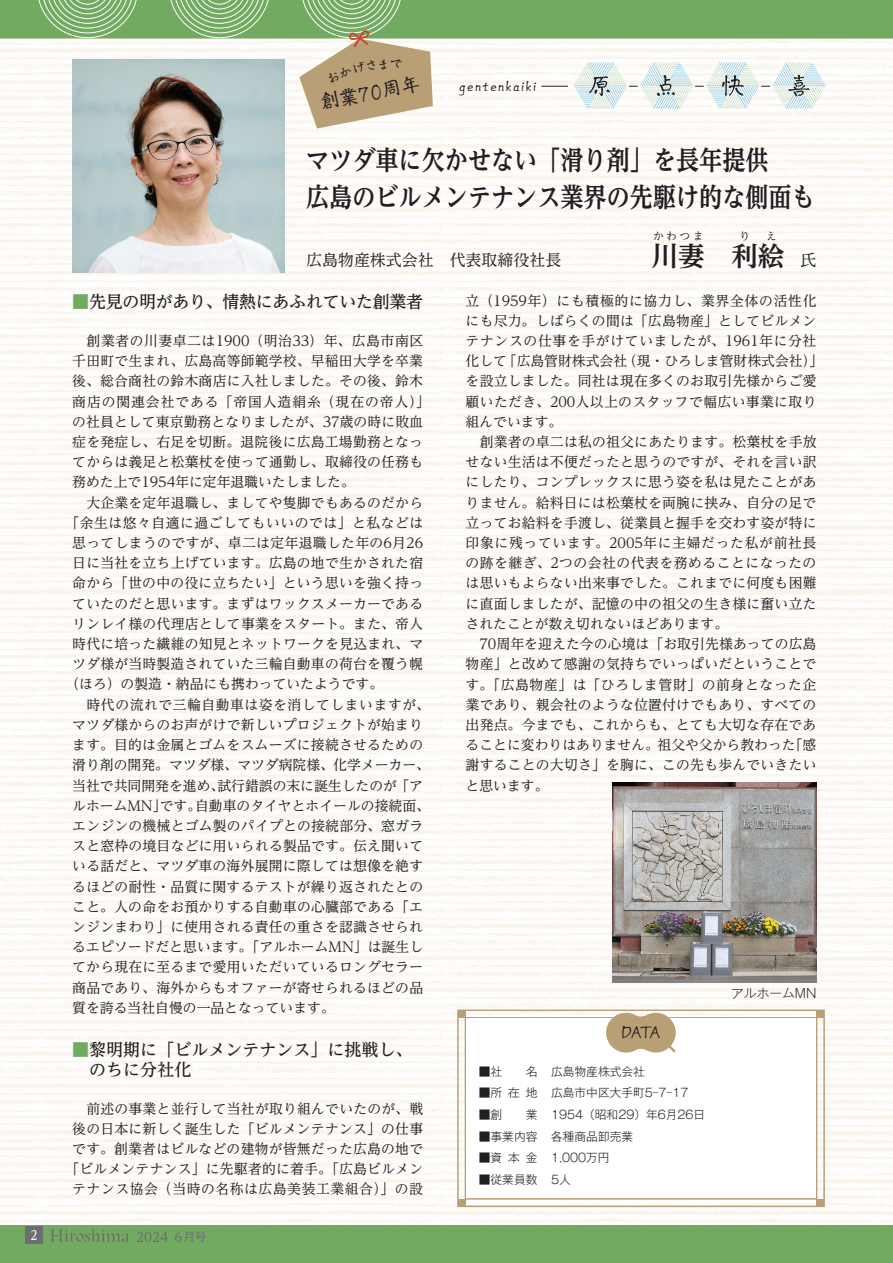
<style>
.page{position:relative;width:893px;height:1263px;background:#fff}
.page>*{position:absolute;margin:0;border:0;box-sizing:border-box;transform-origin:0 0}
.t1{font:700 26.55px/37.2px "UD Reimin Pro";color:#231f20;scale:.87 1}
.t2{font:700 26.55px "UD Reimin Pro";color:#231f20}
.t3{font:19.2px "P Kokin Kyokana Std N";color:#231f20}
.t4{font:500 16.95px/20.2px "UD Reimin Pro";color:#231f20}
.t5{font:500 16.95px "UD Reimin Pro";letter-spacing:-.02em;color:#231f20}
.t6{font:15.9px "UD Reimin Pro";color:#231f20}
.t7{font:15.9px "P Kokin Kyokana Std N";color:#231f20}
.t8{font:13.8px/20.2px "UD Reimin Pro";letter-spacing:.015em;color:#231f20;text-align:center}
.t9{font:13.8px "UD Reimin Pro";letter-spacing:.04em;color:#231f20}
.t10{font:13.8px "UD Reimin Pro";letter-spacing:.065em;color:#231f20}
.t11{font:13.8px "UD Reimin Pro";letter-spacing:.035em;color:#231f20}
.t12{font:13.5px "P Kokin Kyokana Std N";letter-spacing:.1em;color:#231f20}
.t13{font:500 12.9px "UD Reimin Pro";color:#6c6d70}
.t14{font:500 12.9px "UD Reimin Pro";color:#fff}
.t15{font:300 12.75px "Gothic MB101 Pro";color:#231f20}
.t16{font:300 11.7px "Gothic MB101 Pro";color:#231f20}
.t17{font:700 10.65px "UD Reimin Pro";color:#231f20}
.s1{color:#73aa62}
.s2{font-size:11.7px}
</style>
<div class="page">
<div style="left:0;top:0;width:893px;height:38px;background:#73aa62"></div>
<div style="left:0;top:1225px;width:893px;height:38px;background:#73aa62"></div>
<svg style="left:38px;top:0;width:99px;height:38px"></svg>
<svg style="left:170px;top:0;width:99px;height:38px"></svg>
<img style="left:0;top:40px;width:893px;height:1183px">
<svg style="left:541px;top:86px;width:27px;height:1px"></svg>
<svg style="left:574px;top:62px;width:252px;height:47px"></svg>
<svg style="left:456px;top:1009px;width:370px;height:199px"></svg>
<div style="left:817px;top:1010px;width:7px;height:8px;background:#b89f76"></div>
<div style="left:817px;top:1199px;width:7px;height:7px;background:#b89f76"></div>
<div style="left:458px;top:1199px;width:7px;height:7px;background:#b89f76"></div>
<div style="left:458px;top:1010px;width:7px;height:8px;background:#b89f76"></div>
<div style="left:466px;top:1018px;width:350px;height:180px;background:#fff"></div>
<svg style="left:606px;top:1013px;width:70px;height:39px;background:#c1ac88"></svg>
<img style="left:72px;top:60px;width:213px;height:212px">
<img style="left:612px;top:782px;width:204px;height:200px">
<svg style="left:51px;top:1229px;width:78px;height:13px"></svg>
<div style="left:26px;top:1227px;width:17px;height:17px;background:#6c6d70"></div>
<svg style="left:299px;top:0;width:134px;height:128px"></svg>
<h2 class="t3" style="left:318px;top:88px;width:103px;rotate:-11deg">創業70周年</h2>
<p class="t12" style="left:459px;top:76px;width:79px">gentenkaiki</p>
<h1 class="t1" style="left:306px;top:141px;width:586px">マツダ車に欠かせない「滑り剤」を長年提供<br>広島のビルメンテナンス業界の先駆け的な側面も</h1>
<p class="t17" style="left:653px;top:227px;width:52px">かわつま</p>
<p class="t6" style="left:306px;top:247px;width:257px">広島物産株式会社　代表取締役社長</p>
<h1 class="t2" style="left:652px;top:234px;width:55px">川妻</h1>
<p class="t17" style="left:739px;top:227px;width:12px">り</p>
<p class="t17" style="left:766px;top:227px;width:12px">え</p>
<h1 class="t2" style="left:731px;top:234px;width:55px">利絵</h1>
<p class="t6" style="left:784px;top:247px;width:33px">　氏</p>
<p class="t5" style="left:72px;top:288px;width:352px"><span class="s1">■</span>先見の明があり、情熱にあふれていた創業者</p>
<p class="t9" style="left:72px;top:329px;width:352px">　創業者の川妻卓二は1900（明治33）年、広島市南区</p>
<p class="t8" style="left:72px;top:350px;width:352px">千田町で生まれ、広島高等師範学校、早稲田大学を卒業</p>
<p class="t8" style="left:72px;top:371px;width:352px">後、総合商社の鈴木商店に入社しました。その後、鈴木</p>
<p class="t10" style="left:72px;top:390px;width:359px">商店の関連会社である「帝国人造絹糸（現在の帝人）」</p>
<p class="t8" style="left:72px;top:411px;width:352px">の社員として東京勤務となりましたが、37歳の時に敗血</p>
<p class="t8" style="left:72px;top:431px;width:352px">症を発症し、右足を切断。退院後に広島工場勤務となっ</p>
<p class="t8" style="left:72px;top:451px;width:352px">てからは義足と松葉杖を使って通勤し、取締役の任務も</p>
<p class="t8" style="left:72px;top:472px;width:284px">務めた上で1954年に定年退職いたしました。</p>
<p class="t8" style="left:72px;top:492px;width:352px">　大企業を定年退職し、ましてや隻脚でもあるのだから</p>
<p class="t11" style="left:65px;top:511px;width:359px">「余生は悠々自適に過ごしてもいいのでは」と私などは</p>
<p class="t8" style="left:72px;top:532px;width:352px">思ってしまうのですが、卓二は定年退職した年の6月26</p>
<p class="t8" style="left:72px;top:552px;width:352px">日に当社を立ち上げています。広島の地で生かされた宿</p>
<p class="t8" style="left:72px;top:573px;width:352px">命から「世の中の役に立ちたい」という思いを強く持っ</p>
<p class="t8" style="left:72px;top:593px;width:352px">ていたのだと思います。まずはワックスメーカーである</p>
<p class="t8" style="left:72px;top:613px;width:352px">リンレイ様の代理店として事業をスタート。また、帝人</p>
<p class="t8" style="left:72px;top:633px;width:352px">時代に培った繊維の知見とネットワークを見込まれ、マ</p>
<p class="t8" style="left:72px;top:653px;width:352px">ツダ様が当時製造されていた三輪自動車の荷台を覆う幌</p>
<p class="t8" style="left:65px;top:674px;width:319px">（ほろ）の製造・納品にも携わっていたようです。</p>
<p class="t9" style="left:72px;top:693px;width:359px">　時代の流れで三輪自動車は姿を消してしまいますが、</p>
<p class="t8" style="left:72px;top:714px;width:352px">マツダ様からのお声がけで新しいプロジェクトが始まり</p>
<p class="t8" style="left:72px;top:734px;width:352px">ます。目的は金属とゴムをスムーズに接続させるための</p>
<p class="t8" style="left:72px;top:754px;width:359px">滑り剤の開発。マツダ様、マツダ病院様、化学メーカー、</p>
<p class="t8" style="left:72px;top:775px;width:352px">当社で共同開発を進め、試行錯誤の末に誕生したのが「ア</p>
<p class="t8" style="left:72px;top:795px;width:359px">ルホームMN」です。自動車のタイヤとホイールの接続面、</p>
<p class="t8" style="left:72px;top:815px;width:352px">エンジンの機械とゴム製のパイプとの接続部分、窓ガラ</p>
<p class="t8" style="left:72px;top:835px;width:352px">スと窓枠の境目などに用いられる製品です。伝え聞いて</p>
<p class="t8" style="left:72px;top:855px;width:352px">いる話だと、マツダ車の海外展開に際しては想像を絶す</p>
<p class="t8" style="left:72px;top:876px;width:352px">るほどの耐性・品質に関するテストが繰り返されたとの</p>
<p class="t8" style="left:72px;top:896px;width:352px">こと。人の命をお預かりする自動車の心臓部である「エ</p>
<p class="t8" style="left:72px;top:916px;width:352px">ンジンまわり」に使用される責任の重さを認識させられ</p>
<p class="t8" style="left:72px;top:936px;width:352px">るエピソードだと思います。「アルホームMN」は誕生し</p>
<p class="t8" style="left:72px;top:956px;width:352px">てから現在に至るまで愛用いただいているロングセラー</p>
<p class="t8" style="left:72px;top:977px;width:352px">商品であり、海外からもオファーが寄せられるほどの品</p>
<p class="t8" style="left:72px;top:997px;width:264px">質を誇る当社自慢の一品となっています。</p>
<p class="t4" style="left:89px;top:1039px;width:325px;text-indent:-17px"><span class="s1">■</span>黎明期に「ビルメンテナンス」に挑戦し、のちに分社化</p>
<p class="t8" style="left:65px;top:1098px;width:359px">　前述の事業と並行して当社が取り組んでいたのが、戦後の日本に新しく誕生した「ビルメンテナンス」の仕事です。創業者はビルなどの建物が皆無だった広島の地で「ビルメンテナンス」に先駆者的に着手。「広島ビルメンテナンス協会（当時の名称は広島美装工業組合）」の設</p>
<p class="t14" style="left:31px;top:1225px;width:8px">2</p>
<p class="t13" style="left:136px;top:1226px;width:72px">2024 6<span class="s2">月号</span></p>
<p class="t8" style="left:466px;top:290px;width:359px;text-align:left">立（1959年）にも積極的に協力し、業界全体の活性化にも尽力。しばらくの間は「広島物産」としてビルメンテナンスの仕事を手がけていましたが、1961年に分社化して「広島管財株式会社（現・ひろしま管財株式会社）」を設立しました。同社は現在多くのお取引先様からご愛顧いただき、200人以上のスタッフで幅広い事業に取り組んでいます。<br>　創業者の卓二は私の祖父にあたります。松葉杖を手放せない生活は不便だったと思うのですが、それを言い訳にしたり、コンプレックスに思う姿を私は見たことがありません。給料日には松葉杖を両腕に挟み、自分の足で立ってお給料を手渡し、従業員と握手を交わす姿が特に印象に残っています。2005年に主婦だった私が前社長の跡を継ぎ、2つの会社の代表を務めることになったのは思いもよらない出来事でした。これまでに何度も困難に直面しましたが、記憶の中の祖父の生き様に奮い立たされたことが数え切れないほどあります。<br>　70周年を迎えた今の心境は「お取引先様あっての広島物産」と改めて感謝の気持ちでいっぱいだということです。「広島物産」は「ひろしま管財」の前身となった企業であり、親会社のような位置付けでもあり、すべての出発点。今までも、これからも、とても大切な存在であることに変わりはありません。祖父や父から教わった「感謝することの大切さ」を胸に、この先も歩んでいきたいと思います。</p>
<p class="t7" style="left:622px;top:1020px;width:40px">DATA</p>
<p class="t16" style="left:479px;top:1061px;width:167px">■社　　名 広島物産株式会社</p>
<p class="t16" style="left:479px;top:1083px;width:211px">■所在地 広島市中区大手町5-7-17</p>
<p class="t16" style="left:479px;top:1105px;width:228px">■創　　業 1954（昭和29）年6月26日</p>
<p class="t16" style="left:479px;top:1126px;width:156px">■事業内容 各種商品卸売業</p>
<p class="t16" style="left:479px;top:1148px;width:132px">■資本金 1,000万円</p>
<p class="t16" style="left:479px;top:1170px;width:93px">■従業員数 5人</p>
<p class="t15" style="left:731px;top:982px;width:87px">アルホームMN</p>
</div>
